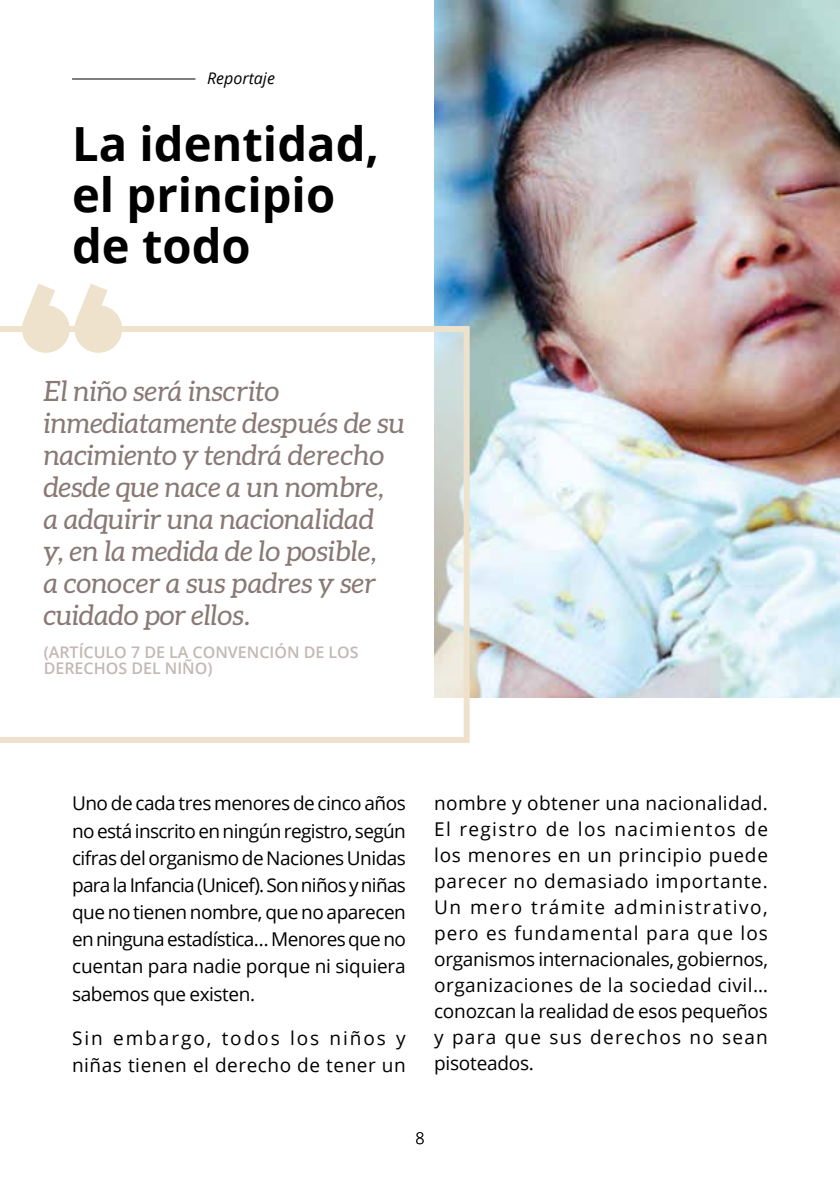
<style>
.page{position:relative;width:840px;height:1191px;background:#fff}
.page>*{position:absolute;margin:0;border:0;box-sizing:border-box;transform-origin:0 0}
.t1{font:700 47px/50.6px "Open Sans";color:#000}
.t2{font:italic 28px/32px "Aleo";color:#887974}
.t3{font:19px/26px "Open Sans";letter-spacing:-.005em;color:#000;text-align:justify}
.t4{font:19px/27.2px "Open Sans";letter-spacing:.03em;color:#000}
.t5{font:600 16px/16px "Open Sans";color:#c2b8b5}
.t6{font:italic 16px "Open Sans";color:#000}
.t7{font:300 16px "Open Sans";color:#000}
</style>
<div class="page">
<img style="left:434px;top:0;width:405px;height:697px">
<hr style="left:72px;top:78px;width:123px;height:1px;background:#000">
<svg style="left:0;top:326px;width:469px;height:417px"></svg>
<svg style="left:22px;top:283px;width:100px;height:70px"></svg>
<p class="t6" style="left:207px;top:67px;width:69px">Reportaje</p>
<h1 class="t1" style="left:72px;top:118px;width:308px">La identidad, el principio de todo</h1>
<h2 class="t2" style="left:44px;top:374px;width:362px">El niño será inscrito inmediatamente después de su nacimiento y tendrá derecho desde que nace a un nombre, a adquirir una nacionalidad<br>y, en la medida de lo posible,<br>a conocer a sus padres y ser cuidado por ellos.</h2>
<p class="t5" style="left:44px;top:644px;width:316px">(ARTÍCULO 7 DE LA CONVENCIÓN DE LOS<br>DERECHOS DEL NIÑO)</p>
<p class="t3" style="left:72px;top:789px;width:335px;line-height:27.2px">Uno de cada tres menores de cinco años no está inscrito en ningún registro, según cifras del organismo de Naciones Unidas para la Infancia (Unicef). Son niños y niñas que no tienen nombre, que no aparecen en ninguna estadística… Menores que no cuentan para nadie porque ni siquiera sabemos que existen.</p>
<p class="t4" style="left:72px;top:1023px;width:335px">Sin embargo, todos los niños y niñas tienen el derecho de tener un</p>
<p class="t3" style="left:434px;top:790px;width:335px">nombre y obtener una nacionalidad.<br>El registro de los nacimientos de los menores en un principio puede parecer no demasiado importante.<br>Un mero trámite administrativo, pero es fundamental para que los organismos internacionales, gobiernos, organizaciones de la sociedad civil… conozcan la realidad de esos pequeños y para que sus derechos no sean pisoteados.</p>
<p class="t7" style="left:415px;top:1126px;width:11px">8</p>
</div>
